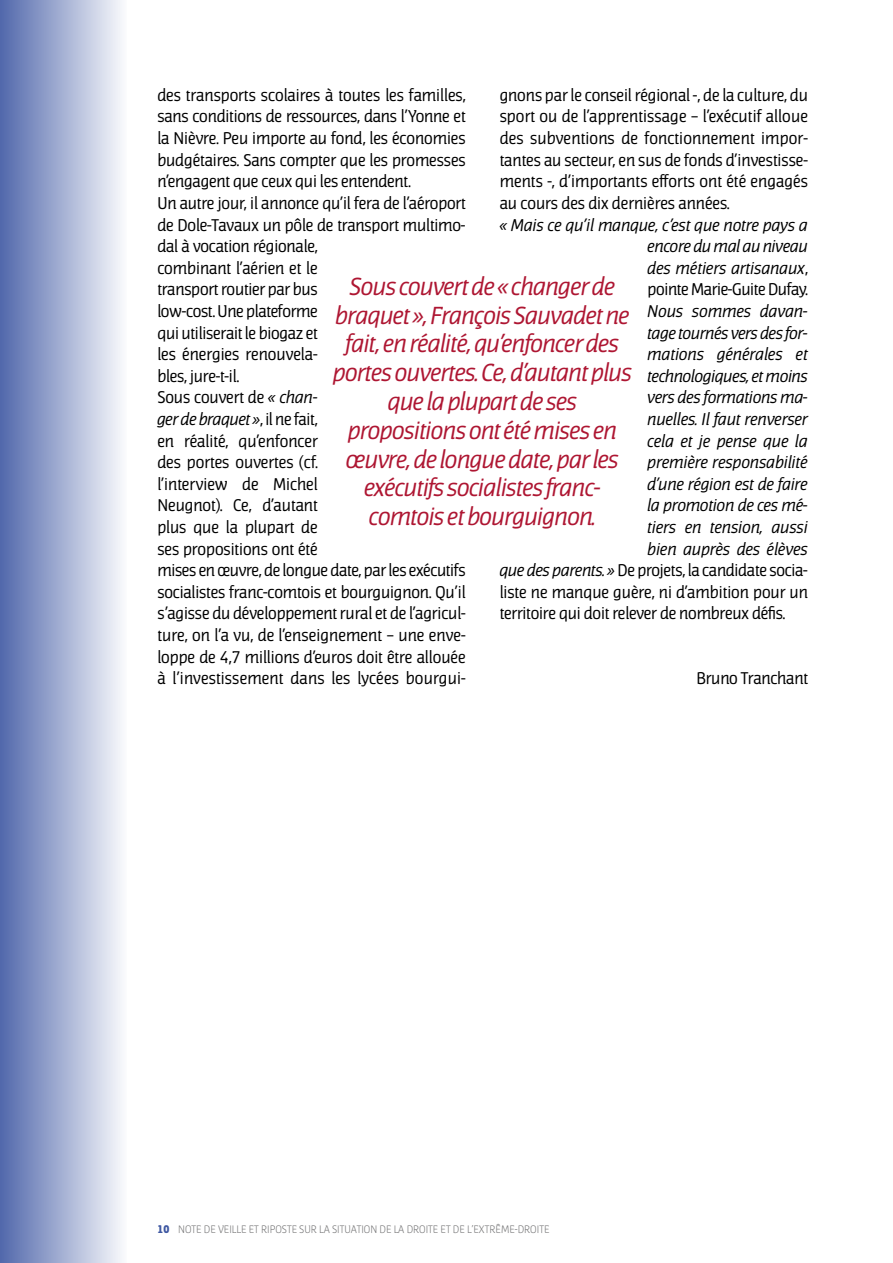
<style>
.page{position:relative;width:893px;height:1263px;background:#fff}
.page>*{position:absolute;margin:0;border:0;box-sizing:border-box;transform-origin:0 0}
.t1{font:italic 24px/28.8px "Jaures";letter-spacing:-.02em;color:#ae1632;text-align:center}
.t2{font:16.5px/21.6px "Jaures";letter-spacing:-.005em;color:#000}
.t3{font:italic 16.5px/21.6px "Jaures";color:#000;text-align:justify}
.t4{font:italic 16.5px "Jaures";letter-spacing:-.02em;color:#000}
.t5{font:300 10.5px "Jaures";letter-spacing:.005em;color:#747475}
.s1{font-style:italic}
.s2{font-style:normal}
.s3{font-weight:900;color:#3f58a2}
</style>
<div class="page">
<div style="left:0;top:0;width:127px;height:1263px;background:linear-gradient(to right,#5168ab,#fbfcfd)"></div>
<p class="t2" style="left:157px;top:84px;width:310px">des transports scolaires à toutes les familles, sans conditions de ressources, dans l’Yonne et la Nièvre. Peu importe au fond, les économies budgétaires. Sans compter que les promesses n’engagent que ceux qui les entendent.<br>Un autre jour, il annonce qu’il fera de l’aéroport de Dole-Tavaux un pôle de transport multimo&shy;dal à vocation régionale,<br>combinant l’aérien et le<br>transport routier par bus<br>low-cost. Une plateforme<br>qui utiliserait le biogaz et<br>les énergies renouvela-<br>bles, jure-t-il.<br>Sous couvert de <span class="s1">« chan-<br>ger de braquet »</span>, il ne fait,<br>en réalité, qu’enfoncer<br>des portes ouvertes (cf.<br>l’interview de Michel<br>Neugnot). Ce, d’autant<br>plus que la plupart de<br>ses propositions ont été<br>mises en œuvre, de longue date, par les exécutifs socialistes franc-comtois et bourguignon. Qu’il s’agisse du développement rural et de l’agricul&shy;ture, on l’a vu, de l’enseignement – une enve&shy;loppe de 4,7 millions d’euros doit être allouée à l’investissement dans les lycées bourgui-</p>
<p class="t2" style="left:500px;top:84px;width:310px;text-align:justify">gnons par le conseil régional -, de la culture, du sport ou de l’apprentissage – l’exécutif alloue des subventions de fonctionnement impor&shy;tantes au secteur, en sus de fonds d’investisse&shy;ments -, d’importants efforts ont été engagés au cours des dix dernières années.</p>
<p class="t3" style="left:648px;top:214px;width:162px;text-indent:-148px">« Mais ce qu’il manque, c’est que notre pays a encore du mal au niveau des métiers artisanaux<span class="s2">, pointe Marie-Guite Dufay.</span></p>
<p class="t3" style="left:648px;top:300px;width:162px">Nous sommes davan-</p>
<p class="t4" style="left:648px;top:323px;width:162px">tage tournés vers des for-</p>
<p class="t3" style="left:648px;top:344px;width:162px">mations générales et</p>
<p class="t4" style="left:648px;top:366px;width:162px">technologiques, et moins</p>
<p class="t3" style="left:648px;top:387px;width:162px">vers des formations ma-</p>
<p class="t3" style="left:648px;top:408px;width:162px">nuelles. Il faut renverser</p>
<p class="t3" style="left:648px;top:430px;width:162px">cela et je pense que la</p>
<p class="t3" style="left:648px;top:452px;width:162px">première responsabilité</p>
<p class="t3" style="left:648px;top:473px;width:162px">d’une région est de faire</p>
<p class="t3" style="left:648px;top:495px;width:162px">la promotion de ces mé-</p>
<p class="t3" style="left:648px;top:516px;width:162px">tiers en tension, aussi</p>
<p class="t3" style="left:648px;top:538px;width:162px">bien auprès des élèves</p>
<p class="t2" style="left:500px;top:560px;width:310px"><span class="s1">que des parents. »</span> De projets, la candidate socia-</p>
<p class="t2" style="left:500px;top:581px;width:310px">liste ne manque guère, ni d’ambition pour un</p>
<p class="t2" style="left:500px;top:603px;width:287px">territoire qui doit relever de nombreux défis.</p>
<p class="t1" style="left:333px;top:272px;width:300px">Sous couvertde « changerde braquet », François Sauvadetne fait, enréalité,qu’enfoncerdes portesouvertes.Ce,d’autantplus que laplupartde ses propositionsont étémises en œuvre,de longuedate,parles exécutifs socialistes franc&shy;comtois etbourguignon.</p>
<p class="t2" style="left:696px;top:668px;width:113px">Bruno Tranchant</p>
<p class="t5" style="left:157px;top:1223px;width:394px"><span class="s3">10</span> NOTE DE VEILLE ET RIPOSTE SUR LA SITUATION DE LA DROITE ET DE L’EXTRÊME-DROITE</p>
</div>
